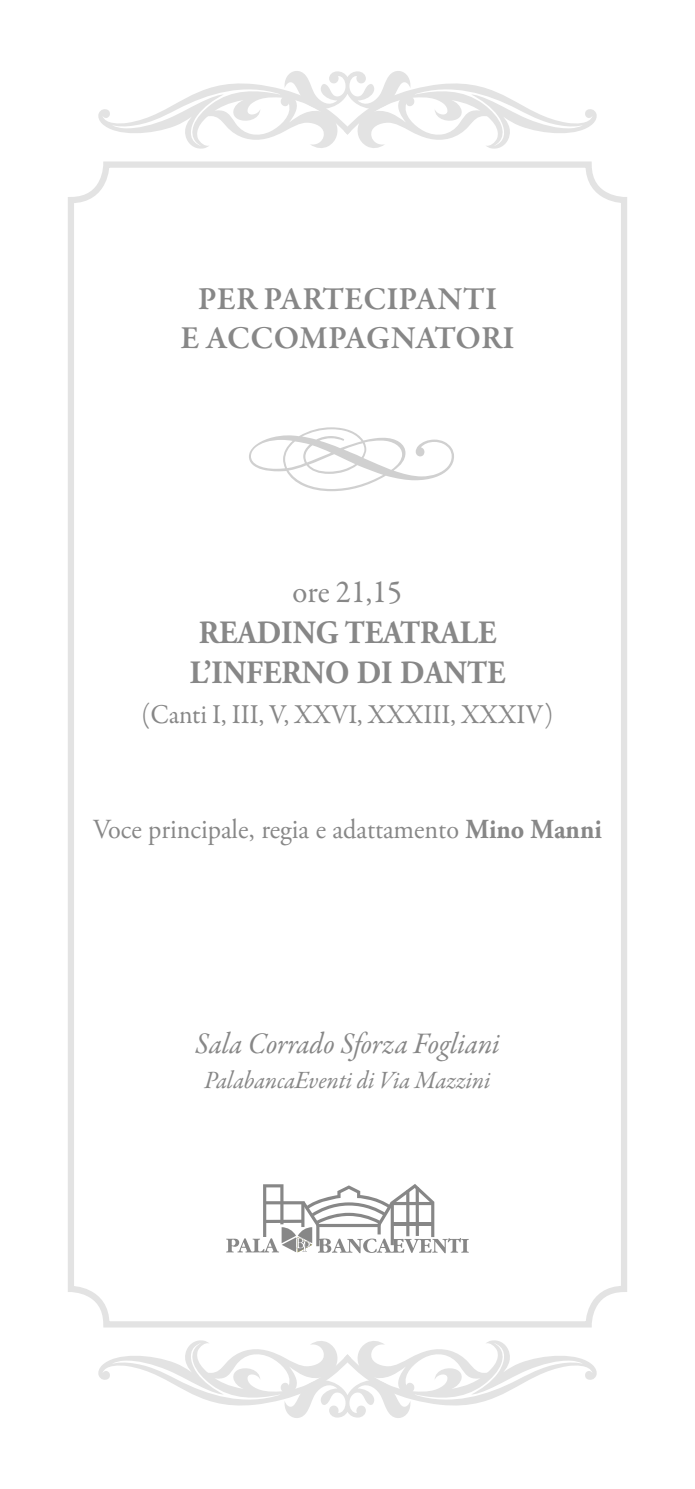
<style>
.page{position:relative;width:695px;height:1489px;background:#fff}
.page>*{position:absolute;margin:0;border:0;box-sizing:border-box;transform-origin:0 0}
.t1{font:700 32.5px/40px "Adobe Garamond Pro";color:#878787;scale:.95 1}
.t2{font:600 32.5px/39px "Garamond Premr Pro";color:#878787;text-align:center}
.t3{font:32.5px "Garamond Premr Pro";color:#878787;scale:.95 1}
.t4{font:italic 30px "Garamond Premr Pro";color:#878787;scale:.95 1}
.t5{font:27.5px "Adobe Garamond Pro";color:#878787;scale:.95 1}
.t6{font:27.5px "Garamond Premr Pro";letter-spacing:.01em;color:#878787;scale:.95 1}
.t7{font:italic 25px "Garamond Premr Pro";letter-spacing:-.005em;color:#878787;scale:.95 1}
.s1{font-weight:700}
</style>
<div class="page">
<svg style="left:98px;top:71px;width:499px;height:78px"></svg>
<svg style="left:98px;top:1340px;width:499px;height:78px"></svg>
<div style="left:68px;top:161px;width:559px;height:1166px;border:6px solid #e3e3e3;border-radius:35px"></div>
<svg style="left:249px;top:427px;width:205px;height:64px"></svg>
<svg style="left:226px;top:1184px;width:243px;height:69px"></svg>
<p class="t2" style="left:180px;top:280px;width:335px">PER PARTECIPANTI<br>E ACCOMPAGNATORI</p>
<p class="t3" style="left:292px;top:572px;width:117px">ore 21,15</p>
<p class="t1" style="left:190px;top:612px;width:333px">READING TEATRALE<br>L’INFERNO DI DANTE</p>
<p class="t6" style="left:142px;top:697px;width:435px">(Canti I, III, V, XXVI, XXXIII, XXXIV)</p>
<p class="t5" style="left:93px;top:812px;width:537px">Voce principale, regia e adattamento <span class="s1">Mino Manni</span></p>
<p class="t4" style="left:195px;top:1024px;width:322px">Sala Corrado Sforza Fogliani</p>
<p class="t7" style="left:204px;top:1064px;width:302px">PalabancaEventi di Via Mazzini</p>
</div>
